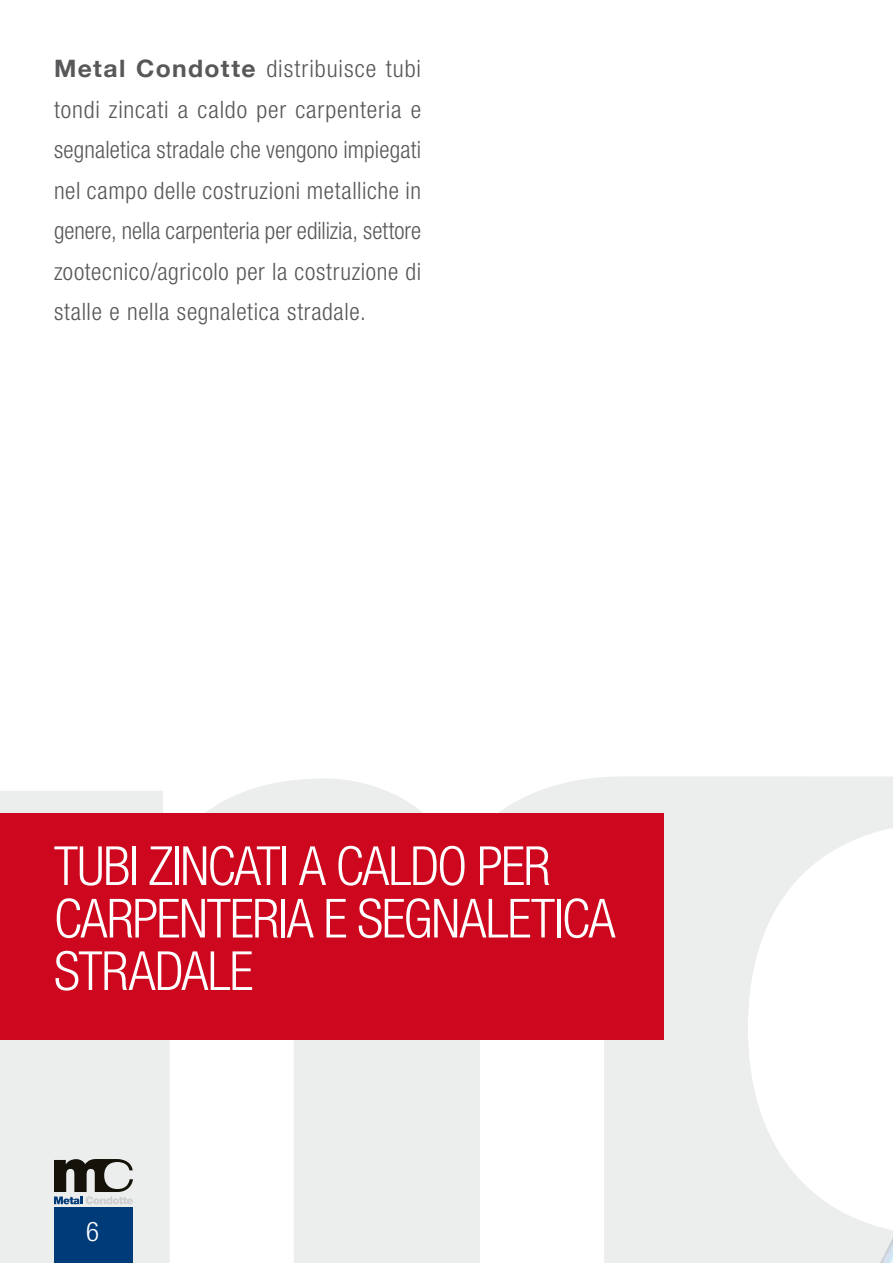
<style>
.page{position:relative;width:893px;height:1263px;background:#fff}
.page>*{position:absolute;margin:0;border:0;box-sizing:border-box;transform-origin:0 0}
.t1{font:300 condensed 54px/52.5px "Helvetica Neue";letter-spacing:-.025em;color:#fff}
.t2{font:300 condensed 27px "Helvetica Neue";color:#fff}
.t3{font:300 condensed 24px/40.5px "Helvetica Neue";letter-spacing:.025em;color:#58585a;text-align:justify}
.s1{font-weight:700;font-stretch:normal}
</style>
<div class="page">
<svg style="left:0;top:776px;width:846px;height:487px;fill:#eceded"></svg>
<div style="left:0;top:813px;width:663px;height:227px;background:#cd071e"></div>
<img style="left:846px;top:776px;width:47px;height:487px">
<div style="left:54px;top:1207px;width:78px;height:56px;background:#003b79"></div>
<svg style="left:54px;top:1159px;width:79px;height:45px;background:#858786"></svg>
<p class="t3" style="left:54px;top:48px;width:369px"><span class="s1">Metal Condotte</span> distribuisce tubi tondi zincati a caldo per carpenteria e segnaletica stradale che vengono impiegati nel campo delle costruzioni metalliche in genere, nella carpenteria per edilizia, settore zootecnico/agricolo per la costruzione di stalle e nella segnaletica stradale.</p>
<h1 class="t1" style="left:54px;top:839px;width:563px">TUBI ZINCATI A CALDO PER<br>CARPENTERIA E SEGNALETICA<br>STRADALE</h1>
<p class="t2" style="left:86px;top:1216px;width:14px">6</p>
</div>
